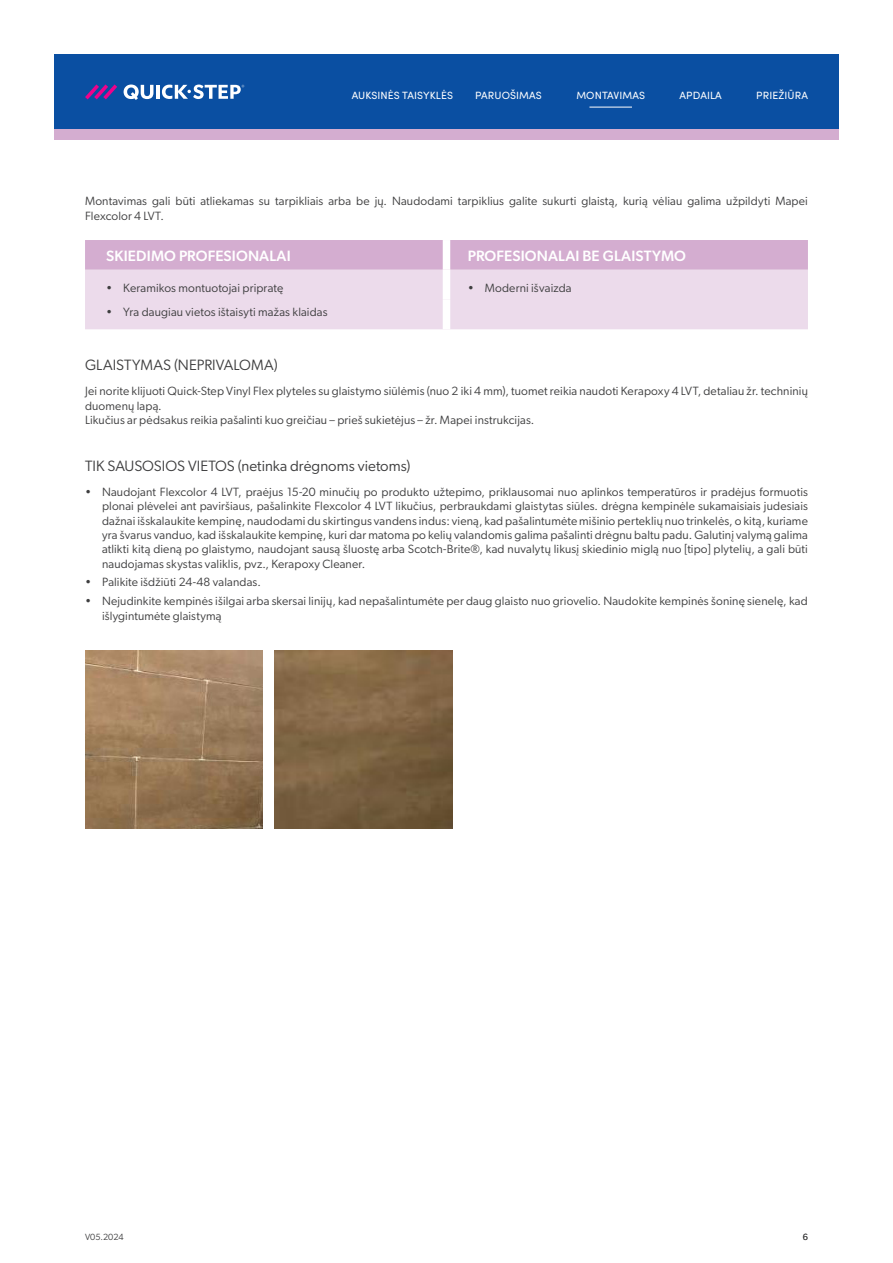
<style>
.page{position:relative;width:893px;height:1263px;background:#fff}
.page>*{position:absolute;margin:0;border:0;box-sizing:border-box;transform-origin:0 0}
.Sub_titel{font:15px "Gibson";letter-spacing:.005em;color:#3e3e3f}
.Sub_titel-2{font:500 15px "Gibson";letter-spacing:.01em;color:#fff}
.Body{font:12px/14.4px "Gibson";letter-spacing:.01em;color:#3e3e3f}
.t1{font:10.5px "Sofia Pro";letter-spacing:.01em;color:#fff}
.t2{font:9px "Gibson";color:#3e3e3f}
</style>
<div class="page">
<div style="left:54px;top:54px;width:785px;height:75px;background:#0a4fa2"></div>
<div style="left:54px;top:129px;width:785px;height:11px;background:#d4add0"></div>
<svg style="left:85px;top:84px;width:32px;height:15px"></svg>
<svg style="left:124px;top:85px;width:29px;height:15px"></svg>
<hr style="left:156px;top:85px;width:4px;height:14px;background:#fff">
<svg style="left:162px;top:85px;width:82px;height:14px"></svg>
<hr style="left:589px;top:107px;width:43px;height:1px;background:#fff">
<svg style="left:85px;top:240px;width:723px;height:89px;background:#e4cbe2"></svg>
<div style="left:443px;top:240px;width:7px;height:30px;background:#fff"></div>
<div style="left:443px;top:270px;width:7px;height:30px;background:#fff"></div>
<div style="left:443px;top:300px;width:7px;height:29px;background:#fff"></div>
<img style="left:85px;top:651px;width:178px;height:178px">
<img style="left:275px;top:651px;width:178px;height:178px">
<p class="t1" style="left:352px;top:87px;width:103px">AUKSINĖS TAISYKLĖS</p>
<p class="t1" style="left:475px;top:87px;width:68px">PARUOŠIMAS</p>
<p class="t1" style="left:576px;top:87px;width:70px">MONTAVIMAS</p>
<p class="t1" style="left:679px;top:87px;width:44px">APDAILA</p>
<p class="t1" style="left:756px;top:87px;width:53px">PRIEŽIŪRA</p>
<p class="Body" style="left:85px;top:194px;width:724px">Montavimas gali būti atliekamas su tarpikliais arba be jų. Naudodami tarpiklius galite sukurti glaistą, kurią vėliau galima užpildyti Mapei<br>Flexcolor 4 LVT.</p>
<p class="Sub_titel-2" style="left:106px;top:247px;width:186px">SKIEDIMO PROFESIONALAI</p>
<p class="Sub_titel-2" style="left:468px;top:247px;width:220px">PROFESIONALAI BE GLAISTYMO</p>
<p class="Body" style="left:106px;top:281px;width:179px">• Keramikos montuotojai pripratę</p>
<p class="Body" style="left:468px;top:281px;width:105px">• Moderni išvaizda</p>
<p class="Body" style="left:106px;top:305px;width:223px">• Yra daugiau vietos ištaisyti mažas klaidas</p>
<p class="Sub_titel" style="left:85px;top:356px;width:194px">GLAISTYMAS (NEPRIVALOMA)</p>
<p class="Body" style="left:85px;top:384px;width:724px">Jei norite klijuoti Quick-Step Vinyl Flex plyteles su glaistymo siūlėmis (nuo 2 iki 4 mm), tuomet reikia naudoti Kerapoxy 4 LVT, detaliau žr. techninių duomenų lapą.</p>
<p class="Body" style="left:85px;top:412px;width:451px">Likučius ar pėdsakus reikia pašalinti kuo greičiau – prieš sukietėjus – žr. Mapei instrukcijas.</p>
<p class="Sub_titel" style="left:85px;top:457px;width:327px">TIK SAUSOSIOS VIETOS (netinka drėgnoms vietoms)</p>
<p class="Body" style="left:102px;top:484px;width:707px;text-align:justify;text-indent:-17px">• Naudojant Flexcolor 4 LVT, praėjus 15-20 minučių po produkto užtepimo, priklausomai nuo aplinkos temperatūros ir pradėjus formuotis plonai plėvelei ant paviršiaus, pašalinkite Flexcolor 4 LVT likučius, perbraukdami glaistytas siūles. drėgna kempinėle sukamaisiais judesiais dažnai išskalaukite kempinę, naudodami du skirtingus vandens indus: vieną, kad pašalintumėte mišinio perteklių nuo trinkelės, o kitą, kuriame yra švarus vanduo, kad išskalaukite kempinę, kuri dar matoma po kelių valandomis galima pašalinti drėgnu baltu padu. Galutinį valymą galima atlikti kitą dieną po glaistymo, naudojant sausą šluostę arba Scotch-Brite®, kad nuvalytų likusį skiedinio miglą nuo [tipo] plytelių, a gali būti naudojamas skystas valiklis, pvz., Kerapoxy Cleaner.</p>
<p class="Body" style="left:85px;top:575px;width:177px">• Palikite išdžiūti 24-48 valandas.</p>
<p class="Body" style="left:102px;top:594px;width:707px;text-indent:-17px">• Nejudinkite kempinės išilgai arba skersai linijų, kad nepašalintumėte per daug glaisto nuo griovelio. Naudokite kempinės šoninę sienelę, kad išlygintumėte glaistymą</p>
<p class="t2" style="left:85px;top:1231px;width:40px">V05.2024</p>
<p class="t2" style="left:803px;top:1231px;width:7px">6</p>
</div>
